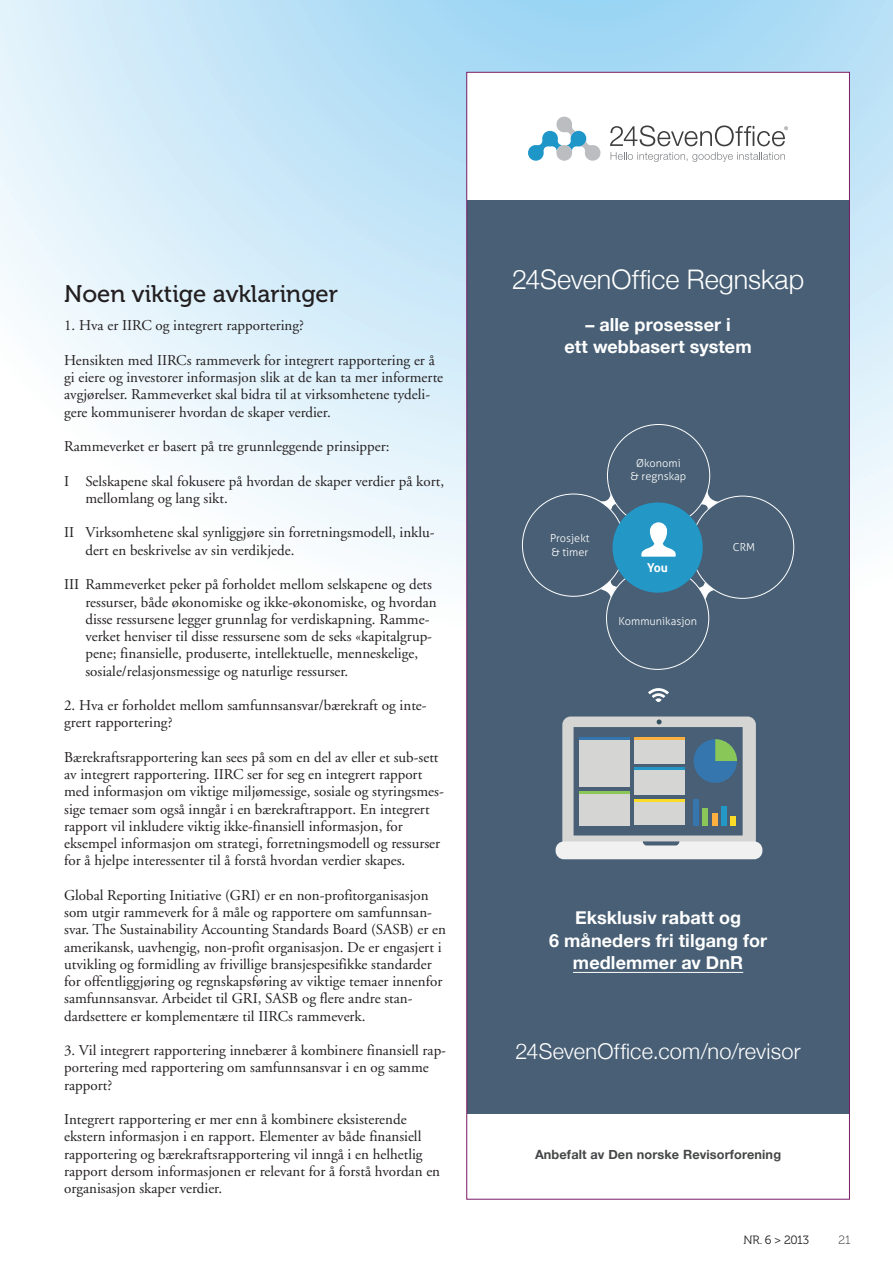
<style>
.page{position:relative;width:893px;height:1263px;background:#fff}
.page>*{position:absolute;margin:0;border:0;box-sizing:border-box;transform-origin:0 0}
.t1{font:300 27px "Helvetica Neue";color:#fff}
.t2{font:24px "Museo 500";color:#231f20}
.t3{font:300 21.75px "Helvetica Neue";letter-spacing:.01em;color:#fff}
.t4{font:700 18px/22.5px "Helvetica Neue";letter-spacing:.005em;color:#fff;text-align:center}
.t5{font:15px/17.2px "Adobe Garamond";color:#231f20}
.t6{font:700 12.75px "Helvetica Neue";letter-spacing:.01em;color:#454647}
.t7{font:700 12.3px "Aller";color:#fff}
.t8{font:12px "Museo 300";letter-spacing:-.025em;color:#231f20}
.t9{font:12px "Museo 100";color:#231f20}
.t10{font:300 10.95px/13.2px "Aller";color:#fff}
</style>
<div class="page">
<svg style="left:0;top:0;width:893px;height:573px"></svg>
<div style="left:467px;top:200px;width:382px;height:914px;background:#485f75"></div>
<div style="left:467px;top:72px;width:382px;height:128px;background:#fff"></div>
<hr style="left:573px;top:972px;width:170px;height:1px;background:#fff">
<svg style="left:528px;top:116px;width:73px;height:45px"></svg>
<div style="left:556px;top:145px;width:16px;height:16px;background:#bcbdc0;border-radius:50%"></div>
<svg style="left:611px;top:152px;width:174px;height:10px"></svg>
<svg style="left:610px;top:125px;width:178px;height:21px"></svg>
<svg style="left:599px;top:494px;width:17px;height:16px"></svg>
<svg style="left:701px;top:490px;width:18px;height:19px"></svg>
<svg style="left:699px;top:582px;width:16px;height:18px"></svg>
<svg style="left:600px;top:580px;width:17px;height:18px"></svg>
<svg style="left:648px;top:688px;width:21px;height:14px"></svg>
<div style="left:612px;top:502px;width:91px;height:91px;background:#2397c6;border-radius:50%"></div>
<svg style="left:641px;top:522px;width:35px;height:35px"></svg>
<svg style="left:556px;top:716px;width:206px;height:143px"></svg>
<h2 class="t2" style="left:64px;top:280px;width:275px">Noen viktige avklaringer</h2>
<p class="t5" style="left:64px;top:317px;width:241px">1. Hva er IIRC og integrert rapportering?</p>
<p class="t5" style="left:64px;top:352px;width:381px">Hensikten med IIRCs rammeverk for integrert rapportering er å gi eiere og investorer informasjon slik at de kan ta mer informerte avgjørelser. Rammeverket skal bidra til at virksomhetene tydeli&shy;gere kommuniserer hvordan de skaper verdier.</p>
<p class="t5" style="left:64px;top:438px;width:327px">Rammeverket er basert på tre grunnleggende prinsipper:</p>
<p class="t5" style="left:85px;top:473px;width:360px;text-indent:-21px">I Selskapene skal fokusere på hvordan de skaper verdier på kort, mellomlang og lang sikt.</p>
<p class="t5" style="left:85px;top:524px;width:351px;text-indent:-21px">II Virksomhetene skal synliggjøre sin forretningsmodell, inklu&shy;dert en beskrivelse av sin verdikjede.</p>
<p class="t5" style="left:85px;top:576px;width:353px;text-indent:-21px">III Rammeverket peker på forholdet mellom selskapene og dets ressurser, både økonomiske og ikke-økonomiske, og hvordan disse ressursene legger grunnlag for verdiskapning. Ramme&shy;verket henviser til disse ressursene som de seks «kapitalgrup&shy;pene; finansielle, produserte, intellektuelle, menneskelige, sosiale/relasjonsmessige og naturlige ressurser.</p>
<p class="t5" style="left:64px;top:697px;width:364px">2. Hva er forholdet mellom samfunnsansvar/bærekraft og inte&shy;grert rapportering?</p>
<p class="t5" style="left:64px;top:749px;width:381px">Bærekraftsrapportering kan sees på som en del av eller et sub-sett av integrert rapportering. IIRC ser for seg en integrert rapport med informasjon om viktige miljømessige, sosiale og styringsmes&shy;sige temaer som også inngår i en bærekraftrapport. En integrert rapport vil inkludere viktig ikke-finansiell informasjon, for eksempel informasjon om strategi, forretningsmodell og ressurser for å hjelpe interessenter til å forstå hvordan verdier skapes.</p>
<p class="t5" style="left:64px;top:887px;width:383px">Global Reporting Initiative (GRI) er en non-profitorganisasjon som utgir rammeverk for å måle og rapportere om samfunnsan&shy;svar. The Sustainability Accounting Standards Board (SASB) er en amerikansk, uavhengig, non-profit organisasjon. De er engasjert i utvikling og formidling av frivillige bransjespesifikke standarder for offentliggjøring og regnskapsføring av viktige temaer innenfor samfunnsansvar. Arbeidet til GRI, SASB og flere andre stan&shy;dardsettere er komplementære til IIRCs rammeverk.</p>
<p class="t5" style="left:64px;top:1042px;width:383px">3. Vil integrert rapportering innebærer å kombinere finansiell rap&shy;portering med rapportering om samfunnsansvar i en og samme rapport?</p>
<p class="t5" style="left:64px;top:1111px;width:377px">Integrert rapportering er mer enn å kombinere eksisterende ekstern informasjon i en rapport. Elementer av både finansiell rapportering og bærekraftsrapportering vil inngå i en helhetlig rapport dersom informasjonen er relevant for å forstå hvordan en organisasjon skaper verdier.</p>
<h1 class="t1" style="left:512px;top:257px;width:294px">24SevenOffice Regnskap</h1>
<p class="t4" style="left:564px;top:314px;width:189px">– alle prosesser i<br>ett webbasert system</p>
<p class="t10" style="left:550px;top:532px;width:41px">Prosjekt &amp; timer</p>
<p class="t10" style="left:631px;top:457px;width:57px;text-align:center">Økonomi<br>&amp; regnskap</p>
<p class="t7" style="left:647px;top:560px;width:22px">You</p>
<p class="t10" style="left:618px;top:614px;width:80px">Kommunikasjon</p>
<p class="t10" style="left:733px;top:540px;width:24px">CRM</p>
<p class="t4" style="left:549px;top:907px;width:219px">Eksklusiv rabatt og<br>6 måneders fri tilgang for medlemmer av DnR</p>
<h3 class="t3" style="left:516px;top:1034px;width:286px">24SevenOffice.com/no/revisor</h3>
<p class="t6" style="left:535px;top:1145px;width:248px">Anbefalt av Den norske Revisorforening</p>
<p class="t8" style="left:743px;top:1233px;width:67px">NR. 6 &gt; 2013</p>
<p class="t9" style="left:838px;top:1233px;width:14px">21</p>
</div>
